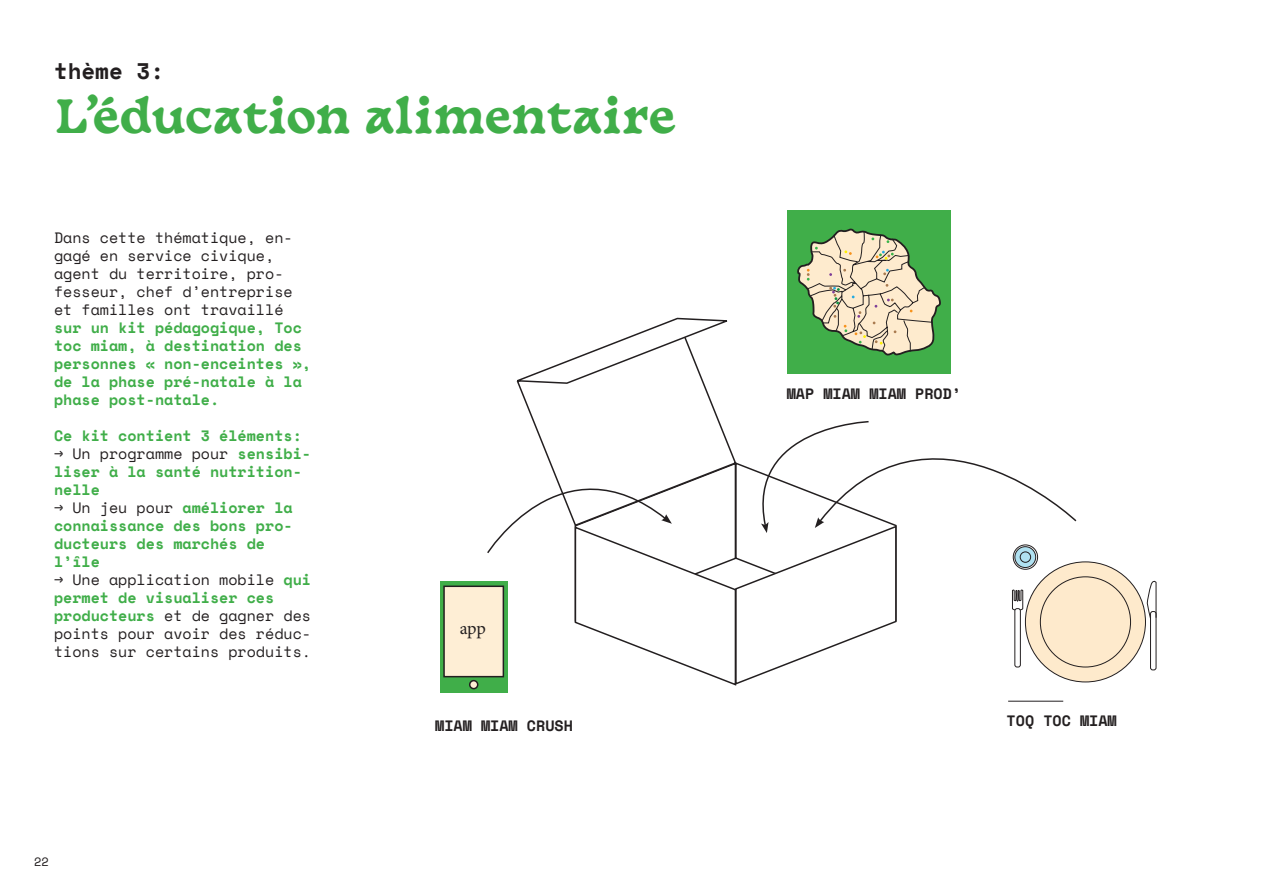
<style>
.page{position:relative;width:1263px;height:893px;background:#fff}
.page>*{position:absolute;margin:0;border:0;box-sizing:border-box;transform-origin:0 0}
.t1{font:700 45px "Basteleur";color:#40ae49}
.t2{font:700 22.5px "Space Mono";color:#231f20}
.t3{font:18px "Minion Pro";color:#231f20}
.t4{font:700 15px/18px "Space Mono";color:#40ae49}
.t5{font:15px/18px "Space Mono";color:#231f20}
.t6{font:700 15px "Space Mono";color:#231f20}
.t7{font:12px "Space Mono";color:#231f20}
.s1{font-weight:400;color:#231f20}
</style>
<div class="page">
<div style="left:787px;top:210px;width:163px;height:164px;background:#40ae49"></div>
<div style="left:1025px;top:562px;width:120px;height:120px;background:#feeacc;border-radius:50%"></div>
<hr style="left:1008px;top:701px;width:55px;height:1px;background:#231f20">
<div style="left:1150px;top:611px;width:6px;height:59px;border:1px solid #231f20;border-radius:2px"></div>
<svg style="left:1147px;top:580px;width:9px;height:39px"></svg>
<div style="left:440px;top:581px;width:68px;height:112px;background:#40ae49"></div>
<div style="left:444px;top:586px;width:59px;height:91px;background:#feeed5"></div>
<div style="left:443px;top:585px;width:61px;height:92px;border:2px solid #231f20"></div>
<div style="left:470px;top:681px;width:8px;height:8px;background:#feeed5;border-radius:50%"></div>
<div style="left:469px;top:680px;width:9px;height:9px;border:2px solid #231f20;border-radius:50%"></div>
<svg style="left:486px;top:228px;width:591px;height:458px"></svg>
<h2 class="t2" style="left:54px;top:54px;width:112px">thème 3:</h2>
<h1 class="t1" style="left:54px;top:78px;width:623px">L’éducation alimentaire</h1>
<p class="t5" style="left:54px;top:228px;width:240px">Dans cette thématique, en&shy;gagé en service civique, agent du territoire, pro&shy;fesseur, chef d’entreprise et familles ont travaillé</p>
<p class="t4" style="left:54px;top:318px;width:259px">sur un kit pédagogique, Toc toc miam, à destination des personnes « non-enceintes », de la phase pré-natale à la phase post-natale.</p>
<p class="t4" style="left:54px;top:426px;width:259px">Ce kit contient 3 éléments: <span class="s1">-&gt; Un programme pour</span> sensibi&shy;liser à la santé nutrition&shy;nelle<br><span class="s1">-&gt; Un jeu pour</span> améliorer la connaissance des bons pro&shy;ducteurs des marchés de l’île<br><span class="s1">-&gt; Une application mobile</span> qui permet de visualiser ces producteurs <span class="s1">et de gagner des points pour avoir des réduc&shy;tions sur certains produits.</span></p>
<p class="t7" style="left:34px;top:853px;width:16px">22</p>
<p class="t3" style="left:460px;top:616px;width:28px">app</p>
<p class="t6" style="left:435px;top:714px;width:139px">MIAM MIAM CRUSH</p>
<p class="t6" style="left:787px;top:382px;width:176px">MAP MIAM MIAM PROD’</p>
<p class="t6" style="left:1007px;top:709px;width:112px">TOQ TOC MIAM</p>
</div>
